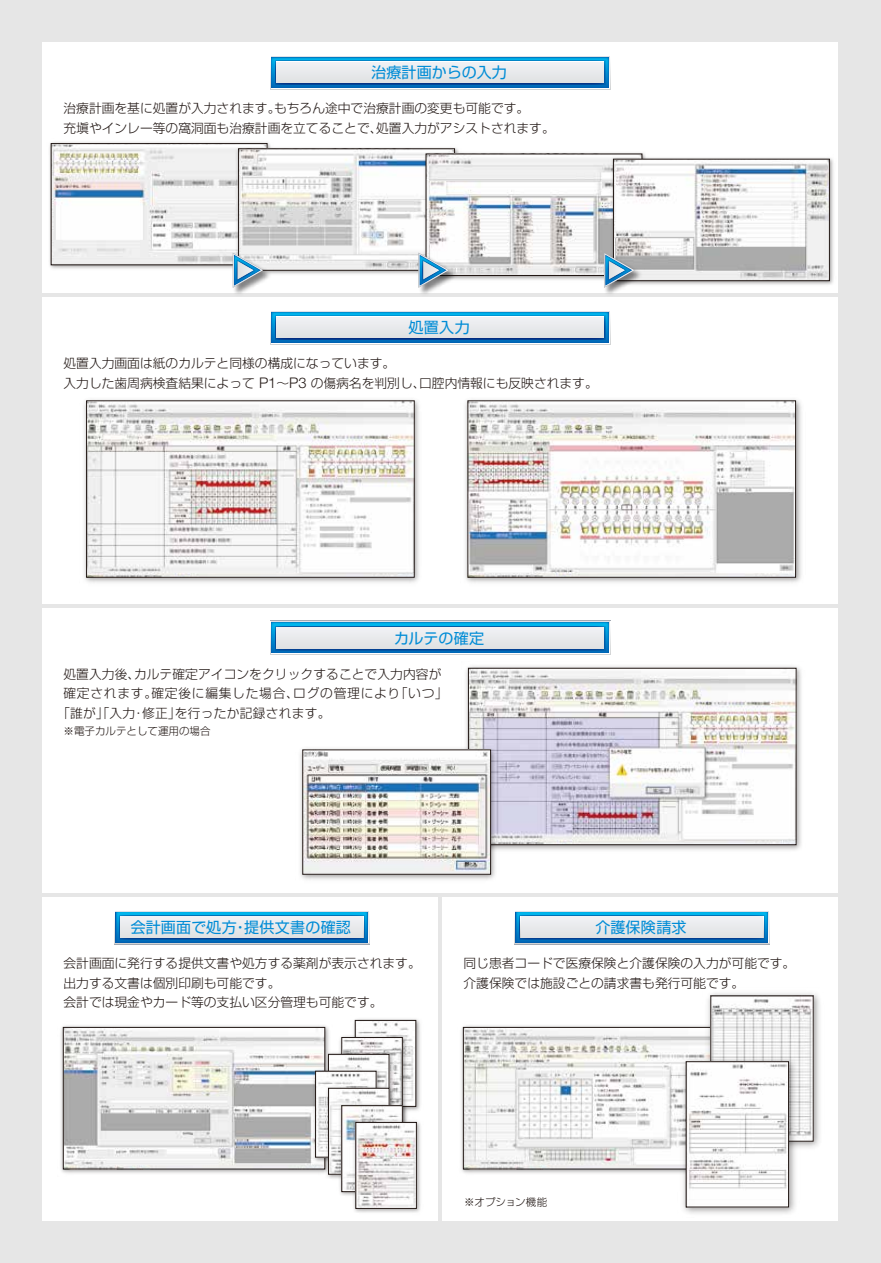
<style>
.page{position:relative;width:881px;height:1263px;background:#fff}
.page>*{position:absolute;margin:0;border:0;box-sizing:border-box;transform-origin:0 0}
.t1{font:15px "Shin Go Pro";letter-spacing:.01em;color:#008cd6}
.t2{font:300 12.75px/19.5px "Shin Go Pro";color:#221815}
.t3{font:300 12.75px "Shin Go Pro";letter-spacing:.055em;color:#221815}
.t4{font:300 12.75px "Shin Go Pro";letter-spacing:.02em;color:#221815}
.t5{font:300 10.5px "Shin Go Pro";color:#221815}
.s1{font-family:"Helvetica Neue";font-size:14.7px}
</style>
<div class="page">
<div style="left:0;top:0;width:880px;height:1263px;background:#e6e6e6"></div>
<div style="left:42px;top:43px;width:795px;height:250px;background:#fff"></div>
<div style="left:42px;top:298px;width:795px;height:306px;background:#fff"></div>
<div style="left:42px;top:608px;width:795px;height:285px;background:#fff"></div>
<div style="left:42px;top:897px;width:396px;height:323px;background:#fff"></div>
<div style="left:442px;top:897px;width:395px;height:323px;background:#fff"></div>
<img style="left:49px;top:142px;width:220px;height:127px">
<img style="left:53px;top:145px;width:181px;height:118px">
<div style="left:51px;top:143px;width:216px;height:122px;border:1px solid #221815"></div>
<img style="left:234px;top:144px;width:223px;height:130px">
<img style="left:240px;top:151px;width:181px;height:117px">
<img style="left:421px;top:149px;width:223px;height:131px">
<img style="left:427px;top:156px;width:181px;height:118px">
<div style="left:425px;top:154px;width:217px;height:122px;border:1px solid #221815"></div>
<img style="left:608px;top:154px;width:226px;height:131px">
<img style="left:615px;top:161px;width:212px;height:118px">
<div style="left:613px;top:159px;width:216px;height:122px;border:1px solid #221815"></div>
<svg style="left:270px;top:56px;width:340px;height:33px"></svg>
<svg style="left:271px;top:56px;width:338px;height:32px"></svg>
<div style="left:271px;top:57px;width:337px;height:31px;background:#0062b2"></div>
<div style="left:272px;top:57px;width:336px;height:30px;background:linear-gradient(to bottom,#00b8ef,#006dba)"></div>
<svg style="left:274px;top:60px;width:331px;height:25px"></svg>
<div style="left:276px;top:62px;width:327px;height:21px;background:#e0e1e2"></div>
<div style="left:276px;top:62px;width:327px;height:20px;background:#e8e9ec"></div>
<svg style="left:270px;top:311px;width:340px;height:33px"></svg>
<svg style="left:271px;top:311px;width:338px;height:32px"></svg>
<div style="left:271px;top:312px;width:337px;height:31px;background:#0063b2"></div>
<div style="left:272px;top:312px;width:336px;height:30px;background:linear-gradient(to bottom,#00b8ef,#006dbb)"></div>
<svg style="left:274px;top:315px;width:331px;height:25px"></svg>
<div style="left:276px;top:317px;width:327px;height:21px;background:#e8e9ec"></div>
<svg style="left:270px;top:621px;width:340px;height:34px"></svg>
<svg style="left:271px;top:622px;width:338px;height:32px"></svg>
<div style="left:271px;top:622px;width:337px;height:31px;background:#008dcf"></div>
<div style="left:272px;top:623px;width:336px;height:30px;background:linear-gradient(to bottom,#00b8ef,#006bba)"></div>
<div style="left:274px;top:626px;width:331px;height:24px;background:linear-gradient(to right,#dfe1e2,#dfe1e2)"></div>
<div style="left:276px;top:627px;width:327px;height:21px;background:#f0f1f5"></div>
<div style="left:276px;top:628px;width:327px;height:20px;background:#e8e9eb"></div>
<svg style="left:114px;top:911px;width:255px;height:33px"></svg>
<svg style="left:115px;top:911px;width:253px;height:32px"></svg>
<svg style="left:116px;top:912px;width:251px;height:30px;background:#008acd"></svg>
<div style="left:119px;top:915px;width:245px;height:24px;background:#dfe1e2"></div>
<div style="left:120px;top:916px;width:243px;height:21px;background:#f0f1f5"></div>
<div style="left:121px;top:917px;width:241px;height:20px;background:#e8e9eb"></div>
<svg style="left:514px;top:911px;width:255px;height:33px"></svg>
<svg style="left:515px;top:911px;width:253px;height:32px"></svg>
<svg style="left:516px;top:912px;width:251px;height:30px;background:#008acd"></svg>
<div style="left:518px;top:915px;width:246px;height:24px;background:linear-gradient(to bottom,#f2f3f7,#dfe1e2)"></div>
<div style="left:520px;top:916px;width:242px;height:21px;background:#f0f1f5"></div>
<div style="left:521px;top:917px;width:241px;height:20px;background:#e8e9eb"></div>
<img style="left:601px;top:250px;width:44px;height:48px">
<svg style="left:604px;top:253px;width:30px;height:35px"></svg>
<img style="left:416px;top:250px;width:44px;height:48px">
<svg style="left:418px;top:253px;width:30px;height:35px"></svg>
<img style="left:230px;top:250px;width:44px;height:48px">
<svg style="left:233px;top:253px;width:30px;height:35px"></svg>
<img style="left:61px;top:1025px;width:268px;height:149px">
<img style="left:65px;top:1029px;width:258px;height:138px">
<div style="left:63px;top:1027px;width:262px;height:142px;border:1px solid #221815"></div>
<img style="left:461px;top:1025px;width:241px;height:149px">
<img style="left:465px;top:1029px;width:237px;height:138px">
<div style="left:463px;top:1027px;width:261px;height:142px;border:1px solid #221815"></div>
<img style="left:84px;top:399px;width:335px;height:184px">
<img style="left:88px;top:403px;width:324px;height:172px">
<img style="left:466px;top:666px;width:336px;height:184px">
<img style="left:470px;top:670px;width:324px;height:173px">
<div style="left:468px;top:668px;width:328px;height:177px;border:1px solid #221815"></div>
<img style="left:300px;top:743px;width:199px;height:137px">
<img style="left:304px;top:752px;width:184px;height:120px">
<img style="left:465px;top:399px;width:337px;height:184px">
<img style="left:469px;top:403px;width:324px;height:172px">
<img style="left:354px;top:1019px;width:66px;height:92px">
<img style="left:357px;top:1022px;width:57px;height:82px">
<div style="left:355px;top:1020px;width:61px;height:86px;border:1px solid #221815"></div>
<img style="left:339px;top:1032px;width:70px;height:69px">
<img style="left:343px;top:1039px;width:57px;height:62px">
<div style="left:341px;top:1037px;width:61px;height:86px;border:1px solid #221815"></div>
<img style="left:323px;top:1049px;width:73px;height:34px">
<img style="left:330px;top:1056px;width:57px;height:27px">
<div style="left:328px;top:1054px;width:61px;height:86px;border:1px solid #221815"></div>
<img style="left:310px;top:1066px;width:73px;height:98px">
<img style="left:317px;top:1073px;width:57px;height:82px">
<div style="left:315px;top:1071px;width:61px;height:86px;border:1px solid #221815"></div>
<img style="left:323px;top:1083px;width:73px;height:96px">
<img style="left:330px;top:1090px;width:57px;height:82px">
<div style="left:328px;top:1088px;width:61px;height:86px;border:1px solid #221815"></div>
<img style="left:337px;top:1101px;width:72px;height:95px">
<img style="left:343px;top:1107px;width:57px;height:83px">
<div style="left:341px;top:1105px;width:61px;height:87px;border:1px solid #221815"></div>
<img style="left:351px;top:1117px;width:70px;height:96px">
<img style="left:357px;top:1124px;width:57px;height:82px">
<div style="left:355px;top:1122px;width:61px;height:86px;border:1px solid #221815"></div>
<img style="left:702px;top:993px;width:118px;height:155px">
<img style="left:712px;top:998px;width:99px;height:141px">
<img style="left:677px;top:1053px;width:122px;height:161px">
<img style="left:687px;top:1063px;width:99px;height:142px">
<p class="t1" style="left:371px;top:60px;width:136px">治療計画からの入力</p>
<p class="t2" style="left:63px;top:97px;width:492px">治療計画を基に処置が入力されます。もちろん途中で治療計画の変更も可能です。<br>充塡やインレー等の窩洞面も治療計画を立てることで、処置入力がアシストされます。</p>
<p class="t1" style="left:408px;top:315px;width:63px">処置入力</p>
<p class="t2" style="left:63px;top:352px;width:535px">処置入力画面は紙のカルテと同様の構成になっています。<br>入力した歯周病検査結果によって <span class="s1">P1</span>～<span class="s1">P3</span> の傷病名を判別し、口腔内情報にも反映されます。</p>
<p class="t1" style="left:394px;top:625px;width:91px">カルテの確定</p>
<p class="t2" style="left:63px;top:663px;width:379px">処置入力後、カルテ確定アイコンをクリックすることで入力内容が</p>
<p class="t3" style="left:63px;top:683px;width:386px">確定されます。確定後に編集した場合、ログの管理により「いつ」</p>
<p class="t4" style="left:57px;top:702px;width:275px">「誰が」「入力・修正」を行ったか記録されます。</p>
<p class="t5" style="left:63px;top:723px;width:148px">※電子カルテとして運用の場合</p>
<p class="t1" style="left:131px;top:915px;width:222px">会計画面で処方・提供文書の確認</p>
<p class="t2" style="left:63px;top:952px;width:358px">会計画面に発行する提供文書や処方する薬剤が表示されます。出力する文書は個別印刷も可能です。<br>会計では現金やカード等の支払い区分管理も可能です。</p>
<p class="t1" style="left:595px;top:915px;width:92px">介護保険請求</p>
<p class="t2" style="left:463px;top:952px;width:333px">同じ患者コードで医療保険と介護保険の入力が可能です。介護保険では施設ごとの請求書も発行可能です。</p>
<p class="t5" style="left:464px;top:1194px;width:85px">※オプション機能</p>
</div>
